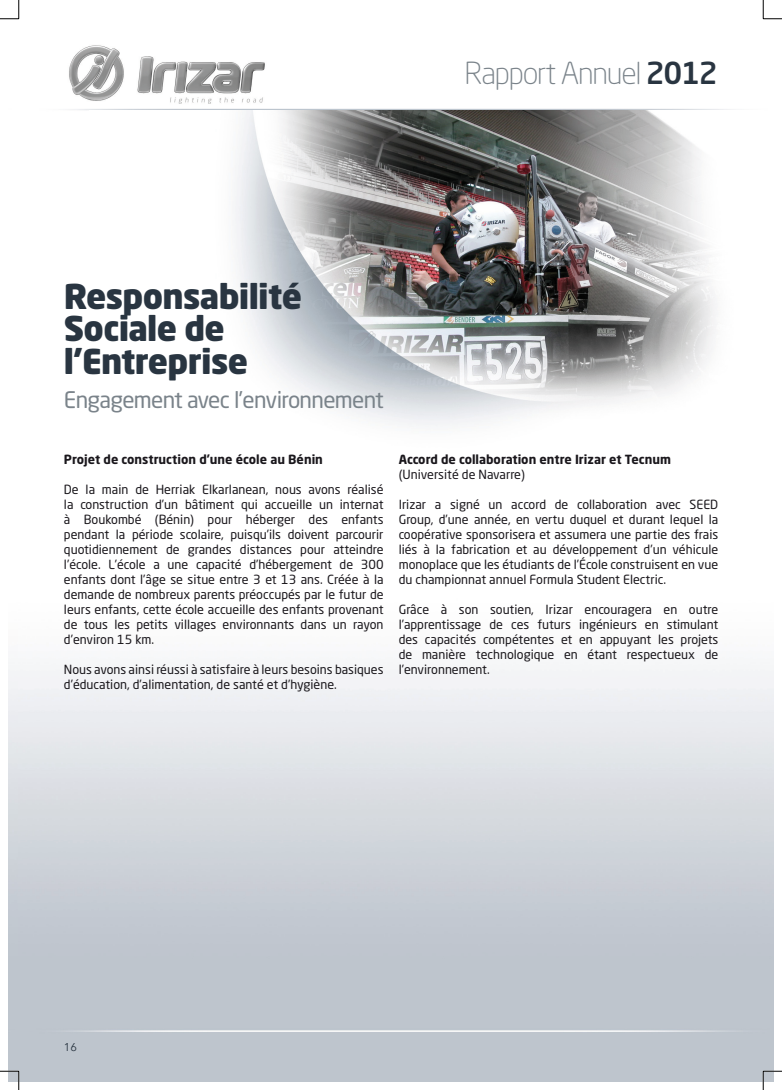
<style>
.page{position:relative;width:782px;height:1090px;background:#fff}
.page>*{position:absolute;margin:0;border:0;box-sizing:border-box;transform-origin:0 0}
.t1{font:900 33.75px "Neo Sans Std";letter-spacing:-.02em;color:#293541}
.t2{font:300 30px "Neo Sans Std";letter-spacing:-.04em;color:#7a838a}
.t3{font:22.5px "Neo Sans Std";letter-spacing:-.03em;color:#7a838a}
.t4{font:12.5px/15px "Neo Sans Std";color:#1a171c;text-align:justify}
.t5{font:700 12.5px "Neo Sans Std";color:#1a171c}
.t6{font:11.25px "Avenir Next LT Pro";color:#293541}
.s1{font-weight:500;color:#293541}
</style>
<div class="page">
<img style="left:8px;top:45px;width:765px;height:1037px">
<img style="left:8px;top:111px;width:11px;height:354px">
<img style="left:90px;top:111px;width:673px;height:354px">
<svg style="left:0;top:0;width:20px;height:20px"></svg>
<svg style="left:0;top:1071px;width:20px;height:19px"></svg>
<svg style="left:762px;top:0;width:20px;height:20px"></svg>
<svg style="left:762px;top:1071px;width:20px;height:19px"></svg>
<p class="t2" style="left:464px;top:55px;width:254px">Rapport Annuel <span class="s1">2012</span></p>
<p class="t1" style="left:64px;top:274px;width:240px">Responsabilité</p>
<p class="t1" style="left:64px;top:306px;width:162px">Sociale de</p>
<p class="t1" style="left:64px;top:339px;width:186px">l’Entreprise</p>
<p class="t3" style="left:64px;top:386px;width:321px">Engagement avec l’environnement</p>
<p class="t5" style="left:64px;top:451px;width:260px">Projet de construction d’une école au Bénin</p>
<p class="t4" style="left:64px;top:482px;width:321px">De la main de Herriak Elkarlanean, nous avons réalisé la construction d’un bâtiment qui accueille un internat à Boukombé (Bénin) pour héberger des enfants pendant la période scolaire, puisqu’ils doivent parcourir quotidiennement de grandes distances pour atteindre l’école. L’école a une capacité d’hébergement de 300 enfants dont l’âge se situe entre 3 et 13 ans. Créée à la demande de nombreux parents préoccupés par le futur de leurs enfants, cette école accueille des enfants provenant de tous les petits villages environnants dans un rayon d’environ 15 km.</p>
<p class="t4" style="left:64px;top:662px;width:321px">Nous avons ainsi réussi à satisfaire à leurs besoins basiques d’éducation, d’alimentation, de santé et d’hygiène.</p>
<p class="t5" style="left:398px;top:451px;width:274px">Accord de collaboration entre Irizar et Tecnum</p>
<p class="t4" style="left:398px;top:467px;width:128px">(Université de Navarre)</p>
<p class="t4" style="left:398px;top:497px;width:321px">Irizar a signé un accord de collaboration avec SEED Group, d’une année, en vertu duquel et durant lequel la coopérative sponsorisera et assumera une partie des frais liés à la fabrication et au développement d’un véhicule monoplace que les étudiants de l’École construisent en vue du championnat annuel Formula Student Electric.</p>
<p class="t4" style="left:398px;top:602px;width:321px">Grâce à son soutien, Irizar encouragera en outre l’apprentissage de ces futurs ingénieurs en stimulant des capacités compétentes et en appuyant les projets de manière technologique en étant respectueux de l’environnement.</p>
<p class="t6" style="left:64px;top:1040px;width:15px">16</p>
</div>
